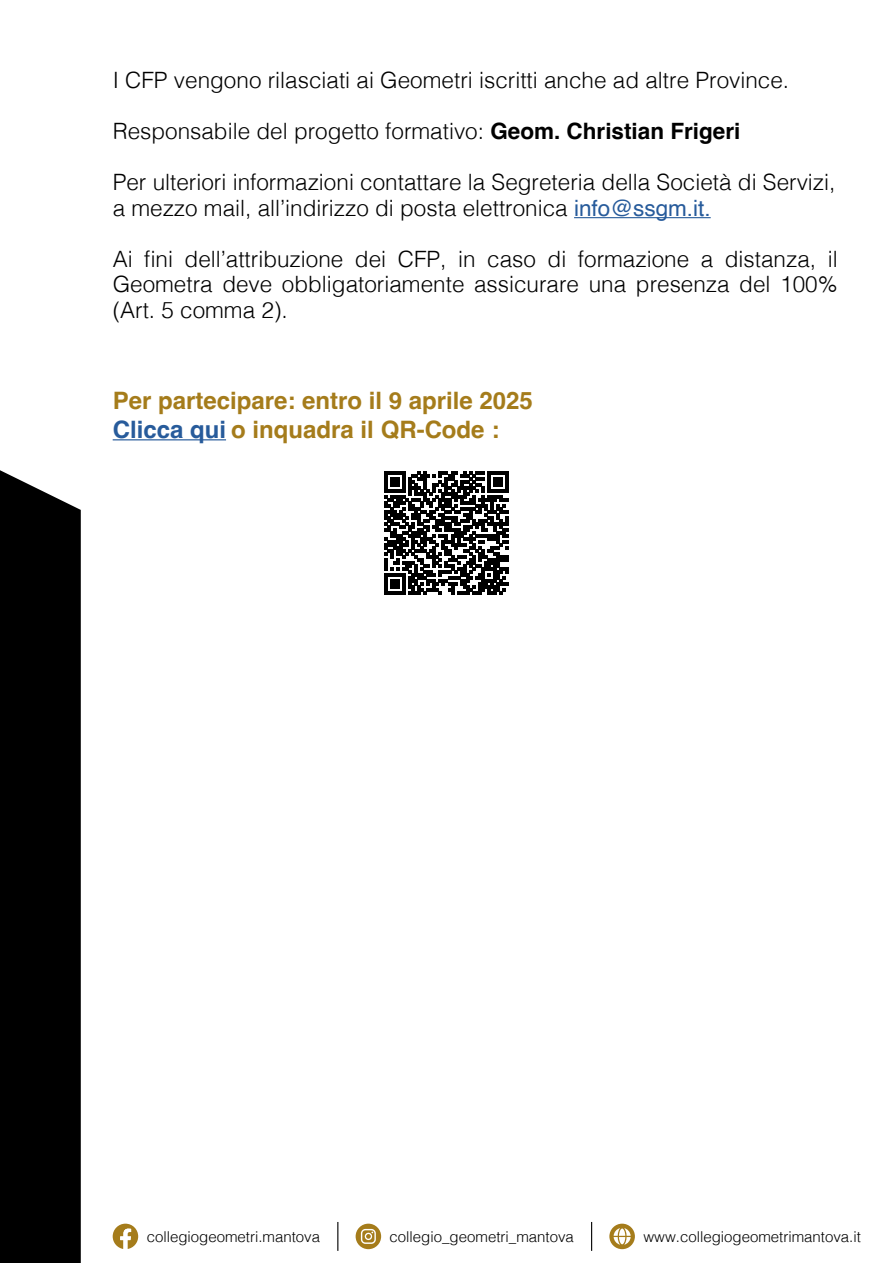
<style>
.page{position:relative;width:893px;height:1263px;background:#fff}
.page>*{position:absolute;margin:0;border:0;box-sizing:border-box;transform-origin:0 0}
.t1{font:700 24px/28.8px "Helvetica";color:#a57c1b}
.t2{font:300 22.5px/25.5px "Helvetica";color:#000}
.t3{font:300 15px "Helvetica";color:#000}
.s1{font-weight:700}
.s2{font-weight:400;color:#275b9b}
.s3{color:#275b9b}
</style>
<div class="page">
<svg style="left:113px;top:1224px;width:25px;height:25px"></svg>
<div style="left:356px;top:1224px;width:25px;height:25px;background:#a57c1b;border-radius:50%"></div>
<svg style="left:361px;top:1229px;width:15px;height:15px"></svg>
<div style="left:609px;top:1224px;width:26px;height:25px;background:#a57c1b;border-radius:50%"></div>
<svg style="left:614px;top:1228px;width:17px;height:17px"></svg>
<svg style="left:337px;top:1222px;width:1px;height:29px"></svg>
<svg style="left:591px;top:1222px;width:1px;height:29px"></svg>
<div style="left:0;top:470px;width:81px;height:793px;background:#000"></div>
<hr style="left:113px;top:439px;width:113px;height:1px;background:#275b9b">
<svg style="left:385px;top:471px;width:123px;height:123px"></svg>
<hr style="left:574px;top:217px;width:137px;height:1px;background:#275b9b">
<p class="t2" style="left:113px;top:66px;width:678px">I CFP vengono rilasciati ai Geometri iscritti anche ad altre Province.</p>
<p class="t2" style="left:113px;top:117px;width:629px">Responsabile del progetto formativo: <span class="s1">Geom. Christian Frigeri</span></p>
<p class="t2" style="left:113px;top:168px;width:724px">Per ulteriori informazioni contattare la Segreteria della Società di Servizi, a mezzo mail, all’indirizzo di posta elettronica <span class="s2">info@ssgm.it.</span></p>
<p class="t2" style="left:113px;top:245px;width:726px;text-align:justify">Ai fini dell’attribuzione dei CFP, in caso di formazione a distanza, il Geometra deve obbligatoriamente assicurare una presenza del 100% (Art. 5 comma 2).</p>
<p class="t1" style="left:113px;top:389px;width:422px">Per partecipare: entro il 9 aprile 2025<br><span class="s3">Clicca qui</span> o inquadra il QR-Code :</p>
<p class="t3" style="left:147px;top:1224px;width:175px">collegiogeometri.mantova</p>
<p class="t3" style="left:390px;top:1224px;width:186px">collegio_geometri_mantova</p>
<p class="t3" style="left:643px;top:1224px;width:219px">www.collegiogeometrimantova.it</p>
</div>
